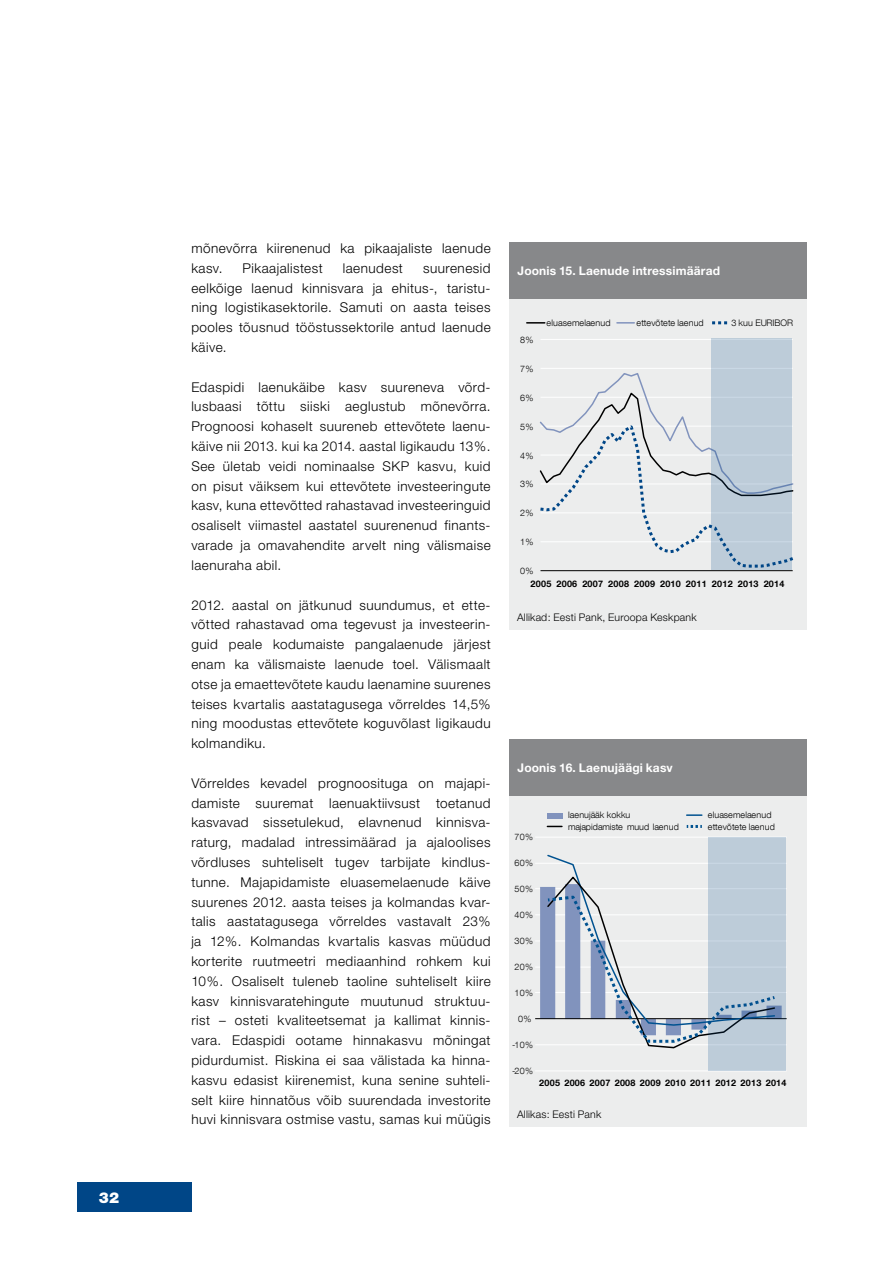
<style>
.page{position:relative;width:893px;height:1263px;background:#fff}
.page>*{position:absolute;margin:0;border:0;box-sizing:border-box;transform-origin:0 0}
.t1{font:900 15px "Helvetica Neue";color:#fff}
.t2{font:300 13.5px/19.8px "Helvetica Neue";letter-spacing:.035em;color:#000;text-align:justify}
.t3{font:700 12px "Helvetica Neue";letter-spacing:.01em;color:#fff}
.t4{font:300 10.5px "Helvetica Neue";letter-spacing:.015em;color:#000}
.t5{font:300 9px "Helvetica Neue LT Com";letter-spacing:.01em;color:#000}
.t6{font:700 9px "Helvetica Neue LT Com";letter-spacing:.03em;color:#000}
</style>
<div class="page">
<div style="left:77px;top:1182px;width:115px;height:30px;background:#004687"></div>
<div style="left:509px;top:243px;width:298px;height:387px;background:#eceded"></div>
<hr style="left:540px;top:339px;width:253px;height:1px;background:#fff">
<hr style="left:540px;top:368px;width:253px;height:1px;background:#fff">
<hr style="left:540px;top:570px;width:253px;height:1px;background:#000">
<svg style="left:539px;top:373px;width:255px;height:188px"></svg>
<svg style="left:527px;top:322px;width:18px;height:2px"></svg>
<svg style="left:617px;top:322px;width:17px;height:2px"></svg>
<svg style="left:712px;top:321px;width:16px;height:3px"></svg>
<div style="left:711px;top:339px;width:81px;height:231px;background:#bdccd9"></div>
<div style="left:509px;top:242px;width:298px;height:57px;background:#87888a"></div>
<div style="left:509px;top:740px;width:298px;height:387px;background:#eceded"></div>
<hr style="left:535px;top:837px;width:252px;height:1px;background:#fff">
<hr style="left:535px;top:863px;width:252px;height:1px;background:#fff">
<hr style="left:535px;top:888px;width:252px;height:1px;background:#fff">
<hr style="left:535px;top:914px;width:252px;height:1px;background:#fff">
<hr style="left:535px;top:940px;width:252px;height:1px;background:#fff">
<hr style="left:535px;top:967px;width:252px;height:1px;background:#fff">
<hr style="left:535px;top:992px;width:252px;height:1px;background:#fff">
<hr style="left:535px;top:1044px;width:252px;height:1px;background:#fff">
<hr style="left:535px;top:1070px;width:252px;height:1px;background:#fff">
<hr style="left:535px;top:1018px;width:252px;height:1px;background:#000">
<svg style="left:540px;top:853px;width:169px;height:196px"></svg>
<div style="left:547px;top:813px;width:16px;height:5px;background:#8193bd"></div>
<svg style="left:687px;top:814px;width:15px;height:2px"></svg>
<svg style="left:547px;top:826px;width:15px;height:1px"></svg>
<svg style="left:687px;top:825px;width:15px;height:3px"></svg>
<div style="left:709px;top:837px;width:77px;height:233px;background:#bdccd9"></div>
<div style="left:509px;top:739px;width:298px;height:57px;background:#87888a"></div>
<p class="t1" style="left:99px;top:1188px;width:22px">32</p>
<p class="t2" style="left:191px;top:238px;width:301px">mõnevõrra kiirenenud ka pikaajaliste laenude kasv.</p>
<p class="t2" style="left:191px;top:258px;width:301px;text-indent:232px">suurenesid eelkõige laenud kinnisvara ja ehitus-, taristu&shy;ning logistikasektorile. Samuti on aasta teises pooles tõusnud tööstussektorile antud laenude käive.</p>
<p class="t2" style="left:191px;top:377px;width:301px">Edaspidi laenukäibe kasv suureneva võrd&shy;lusbaasi tõttu siiski aeglustub mõnevõrra.<br>Prognoosi kohaselt suureneb ettevõtete laenu&shy;käive nii 2013. kui ka 2014. aastal ligikaudu 13%.<br>See ületab veidi nominaalse SKP kasvu, kuid on pisut väiksem kui ettevõtete investeeringute kasv, kuna ettevõtted rahastavad investeeringuid osaliselt viimastel aastatel suurenenud finants&shy;varade ja omavahendite arvelt ning välismaise laenuraha abil.</p>
<p class="t2" style="left:191px;top:594px;width:301px">2012. aastal on jätkunud suundumus, et ette&shy;võtted rahastavad oma tegevust ja investeerin&shy;guid peale kodumaiste pangalaenude järjest enam ka välismaiste laenude toel. Välismaalt otse ja emaettevõtete kaudu laenamine suurenes teises kvartalis aastatagusega võrreldes 14,5% ning moodustas ettevõtete koguvõlast ligikaudu kolmandiku.</p>
<p class="t2" style="left:191px;top:773px;width:301px">Võrreldes kevadel prognoosituga on majapi&shy;damiste suuremat laenuaktiivsust toetanud kasvavad sissetulekud, elavnenud kinnisva&shy;raturg, madalad intressimäärad ja ajaloolises võrdluses suhteliselt tugev tarbijate kindlus&shy;tunne. Majapidamiste eluasemelaenude käive suurenes 2012. aasta teises ja kolmandas kvar&shy;talis aastatagusega võrreldes vastavalt 23% ja 12%. Kolmandas kvartalis kasvas müüdud korterite ruutmeetri mediaanhind rohkem kui 10%. Osaliselt tuleneb taoline suhteliselt kiire kasv kinnisvaratehingute muutunud struktuu&shy;rist – osteti kvaliteetsemat ja kallimat kinnis&shy;vara. Edaspidi ootame hinnakasvu mõningat pidurdumist. Riskina ei saa välistada ka hinna&shy;kasvu edasist kiirenemist, kuna senine suhteli&shy;selt kiire hinnatõus võib suurendada investorite huvi kinnisvara ostmise vastu, samas kui müügis</p>
<p class="t2" style="left:243px;top:258px;width:82px">Pikaajalistest</p>
<p class="t2" style="left:343px;top:258px;width:62px">laenudest</p>
<p class="t3" style="left:518px;top:264px;width:204px">Joonis 15. Laenude intressimäärad</p>
<p class="t5" style="left:520px;top:334px;width:15px">8%</p>
<p class="t5" style="left:520px;top:363px;width:15px">7%</p>
<p class="t5" style="left:520px;top:392px;width:15px">6%</p>
<p class="t5" style="left:520px;top:421px;width:15px">5%</p>
<p class="t5" style="left:520px;top:450px;width:15px">4%</p>
<p class="t5" style="left:520px;top:479px;width:15px">3%</p>
<p class="t5" style="left:520px;top:508px;width:15px">2%</p>
<p class="t5" style="left:520px;top:536px;width:15px">1%</p>
<p class="t5" style="left:520px;top:565px;width:15px">0%</p>
<p class="t5" style="left:547px;top:317px;width:66px">eluasemelaenud</p>
<p class="t5" style="left:636px;top:317px;width:69px">ettevõtete laenud</p>
<p class="t5" style="left:731px;top:317px;width:63px">3 kuu EURIBOR</p>
<p class="t6" style="left:531px;top:578px;width:255px">2005 2006 2007 2008 2009 2010 2011 2012 2013 2014</p>
<p class="t4" style="left:517px;top:611px;width:181px">Allikad: Eesti Pank, Euroopa Keskpank</p>
<p class="t3" style="left:518px;top:760px;width:157px">Joonis 16. Laenujäägi kasv</p>
<p class="t5" style="left:515px;top:831px;width:20px">70%</p>
<p class="t5" style="left:515px;top:857px;width:20px">60%</p>
<p class="t5" style="left:515px;top:883px;width:20px">50%</p>
<p class="t5" style="left:515px;top:909px;width:20px">40%</p>
<p class="t5" style="left:515px;top:935px;width:20px">30%</p>
<p class="t5" style="left:515px;top:961px;width:20px">20%</p>
<p class="t5" style="left:515px;top:987px;width:20px">10%</p>
<p class="t5" style="left:518px;top:1013px;width:15px">0%</p>
<p class="t5" style="left:512px;top:1039px;width:22px">-10%</p>
<p class="t5" style="left:512px;top:1065px;width:22px">-20%</p>
<p class="t5" style="left:568px;top:809px;width:64px">laenujääk kokku</p>
<p class="t5" style="left:708px;top:809px;width:65px">eluasemelaenud</p>
<p class="t5" style="left:568px;top:821px;width:112px">majapidamiste muud laenud</p>
<p class="t5" style="left:708px;top:821px;width:69px">ettevõtete laenud</p>
<p class="t6" style="left:539px;top:1077px;width:249px">2005 2006 2007 2008 2009 2010 2011 2012 2013 2014</p>
<p class="t4" style="left:517px;top:1108px;width:86px">Allikas: Eesti Pank</p>
</div>
